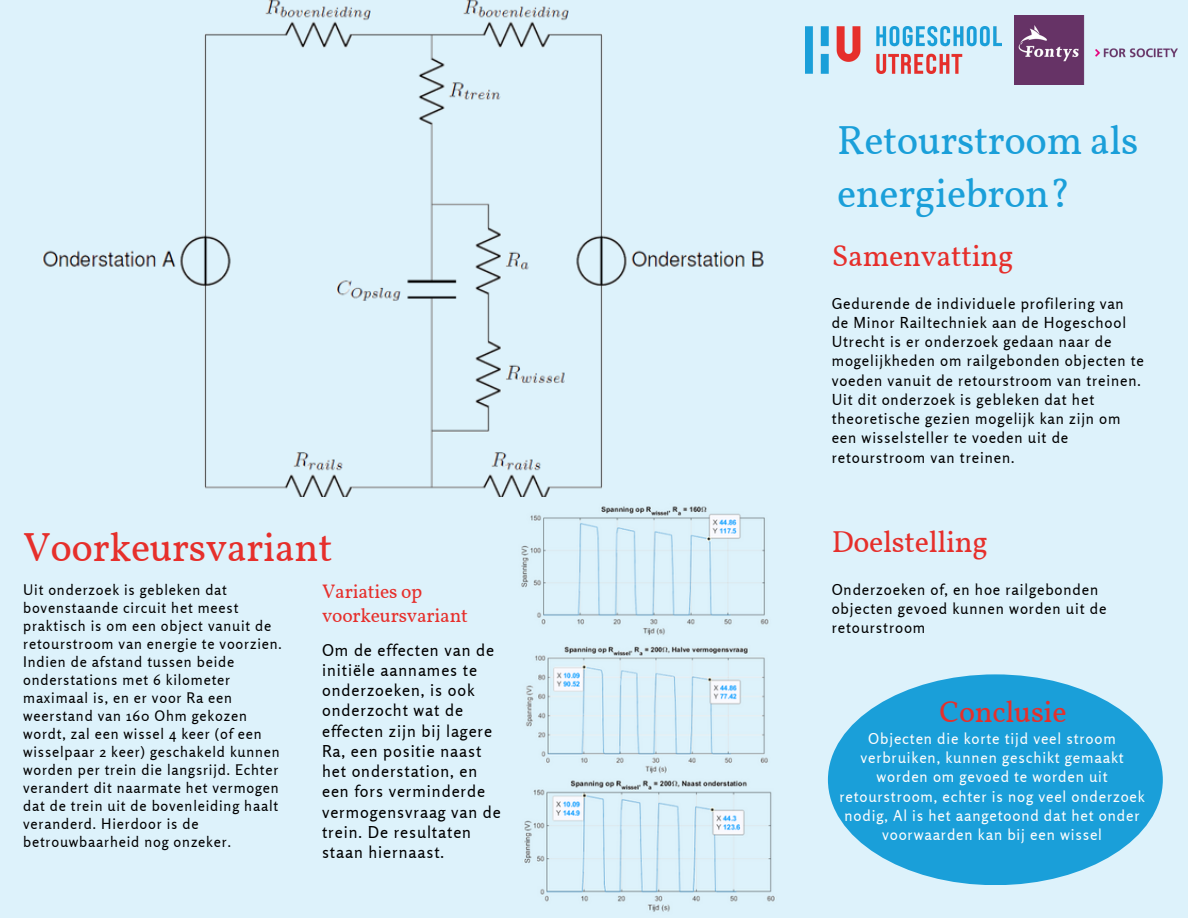
<style>
.page{position:relative;width:1188px;height:918px;background:#ddf2fb}
.page>*{position:absolute;margin:0;border:0;box-sizing:border-box;transform-origin:0 0}
.t1{font:40.5px/52.8px "Vollkorn";letter-spacing:-.01em;color:#1a9fd9}
.t2{font:40.5px "Vollkorn";letter-spacing:-.01em;color:#e62f2b}
.t3{font:30.15px "Vollkorn";letter-spacing:-.01em;color:#e62f2b}
.t4{font:19.5px/24.8px "Vollkorn";letter-spacing:-.01em;color:#e62f2b}
.t5{font:16.35px/20.2px "Rosario";letter-spacing:.055em;color:#000}
.t6{font:15.15px/19.2px "Rosario";letter-spacing:.055em;color:#000}
.t7{font:15px/19.2px "Rosario";letter-spacing:.055em;color:#fdfdfd;text-align:center}
.t8{font:14.55px/18px "Rosario";letter-spacing:.055em;color:#000}
</style>
<div class="page">
<div style="left:828px;top:674px;width:335px;height:211px;background:#1a9fd9;border-radius:50%"></div>
<img style="left:1015px;top:15px;width:163px;height:70px">
<img style="left:806px;top:26px;width:195px;height:47px">
<img style="left:42px;top:0;width:722px;height:496px">
<img style="left:521px;top:506px;width:254px;height:406px">
<p class="t2" style="left:23px;top:522px;width:311px">Voorkeursvariant</p>
<p class="t8" style="left:23px;top:580px;width:260px">Uit onderzoek is gebleken dat bovenstaande circuit het meest praktisch is om een object vanuit de retourstroom van energie te voorzien.<br>Indien de afstand tussen beide onderstations met 6 kilometer maximaal is, en er voor Ra een weerstand van 160 Ohm gekozen wordt, zal een wissel 4 keer (of een wisselpaar 2 keer) geschakeld kunnen worden per trein die langsrijd. Echter verandert dit naarmate het vermogen dat de trein uit de bovenleiding haalt veranderd. Hierdoor is de betrouwbaarheid nog onzeker.</p>
<h3 class="t4" style="left:322px;top:580px;width:147px">Variaties op voorkeursvariant</h3>
<p class="t5" style="left:322px;top:639px;width:180px">Om de effecten van de initiële aannames te onderzoeken, is ook onderzocht wat de effecten zijn bij lagere<br>Ra, een positie naast het onderstation, en een fors verminderde vermogensvraag van de trein. De resultaten staan hiernaast.</p>
<h1 class="t1" style="left:837px;top:118px;width:303px">Retourstroom als energiebron?</h1>
<h3 class="t3" style="left:832px;top:238px;width:183px">Samenvatting</h3>
<h3 class="t6" style="left:832px;top:293px;width:314px">Gedurende de individuele profilering van de Minor Railtechniek aan de Hogeschool Utrecht is er onderzoek gedaan naar de mogelijkheden om railgebonden objecten te voeden vanuit de retourstroom van treinen.<br>Uit dit onderzoek is gebleken dat het theoretische gezien mogelijk kan zijn om een wisselsteller te voeden uit de retourstroom van treinen.</h3>
<h2 class="t3" style="left:832px;top:524px;width:158px">Doelstelling</h2>
<p class="t6" style="left:832px;top:580px;width:276px">Onderzoeken of, en hoe railgebonden objecten gevoed kunnen worden uit de retourstroom</p>
<h2 class="t3" style="left:940px;top:693px;width:129px">Conclusie</h2>
<p class="t7" style="left:839px;top:729px;width:307px">Objecten die korte tijd veel stroom verbruiken, kunnen geschikt gemaakt worden om gevoed te worden uit retourstroom, echter is nog veel onderzoek nodig, Al is het aangetoond dat het onder voorwaarden kan bij een wissel</p>
</div>
